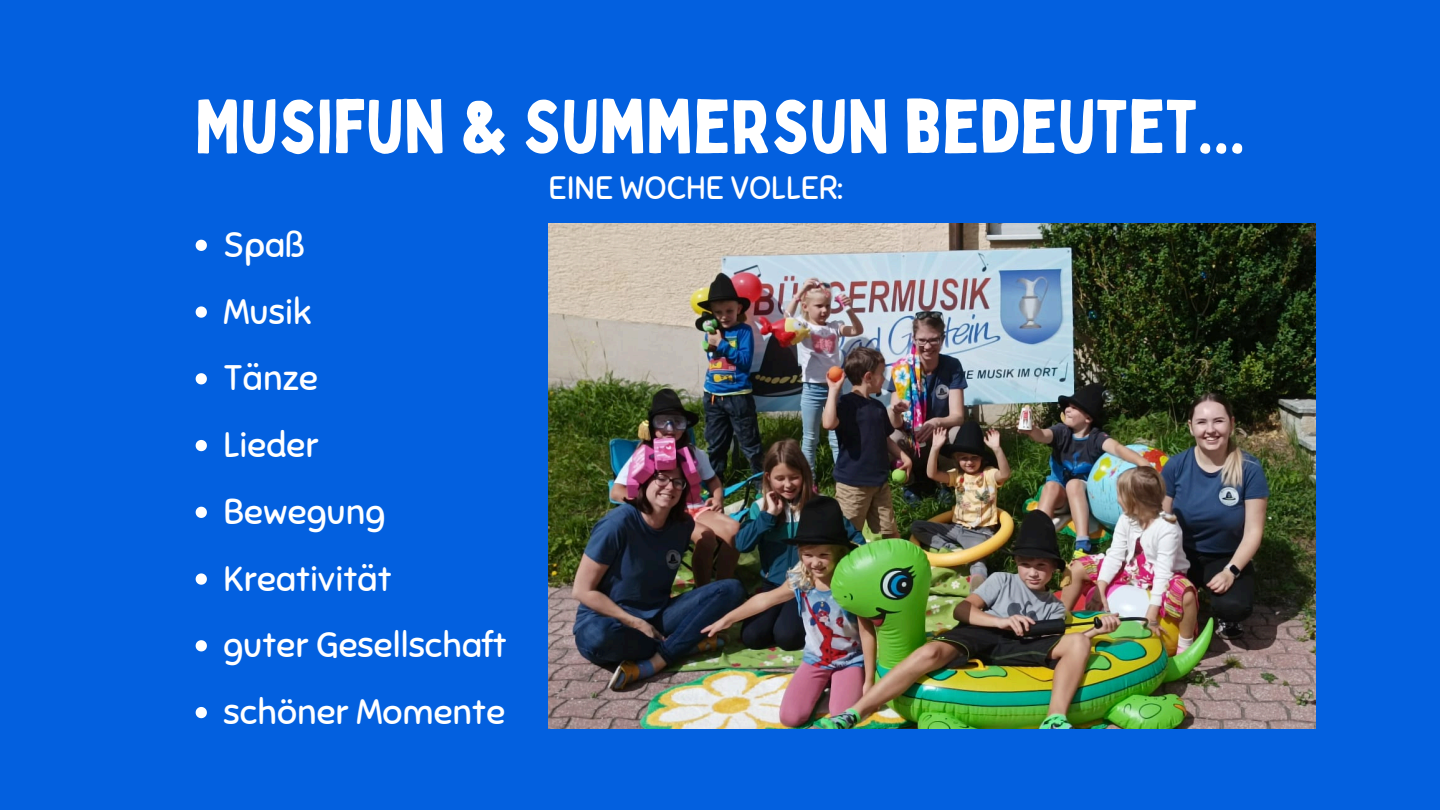
<style>
.page{position:relative;width:1440px;height:810px;background:#0360df}
.page>*{position:absolute;margin:0;border:0;box-sizing:border-box;transform-origin:0 0}
.t1{font:74.3px "Bobby Jones";color:#fff}
.t2{font:35.4px "Sniglet";color:#fff}
.t3{font:32.4px "Sniglet";color:#fff}
</style>
<div class="page">
<img style="left:549px;top:224px;width:766px;height:505px">
<svg style="left:196px;top:240px;width:11px;height:11px"></svg>
<svg style="left:196px;top:306px;width:11px;height:12px"></svg>
<svg style="left:196px;top:373px;width:11px;height:11px"></svg>
<svg style="left:196px;top:440px;width:11px;height:11px"></svg>
<svg style="left:196px;top:507px;width:11px;height:11px"></svg>
<svg style="left:196px;top:573px;width:11px;height:12px"></svg>
<svg style="left:196px;top:640px;width:11px;height:11px"></svg>
<svg style="left:196px;top:707px;width:11px;height:11px"></svg>
<h2 class="t1" style="left:195px;top:80px;width:1052px">MUSIFUN &amp; SUMMERSUN BEDEUTET...</h2>
<p class="t3" style="left:549px;top:168px;width:296px">EINE WOCHE VOLLER:</p>
<p class="t2" style="left:224px;top:223px;width:83px">Spaß</p>
<p class="t2" style="left:224px;top:290px;width:90px">Musik</p>
<p class="t2" style="left:224px;top:357px;width:96px">Tänze</p>
<p class="t2" style="left:224px;top:423px;width:97px">Lieder</p>
<p class="t2" style="left:224px;top:490px;width:163px">Bewegung</p>
<p class="t2" style="left:224px;top:557px;width:170px">Kreativität</p>
<p class="t2" style="left:224px;top:624px;width:285px">guter Gesellschaft</p>
<p class="t2" style="left:224px;top:690px;width:283px">schöner Momente</p>
</div>
